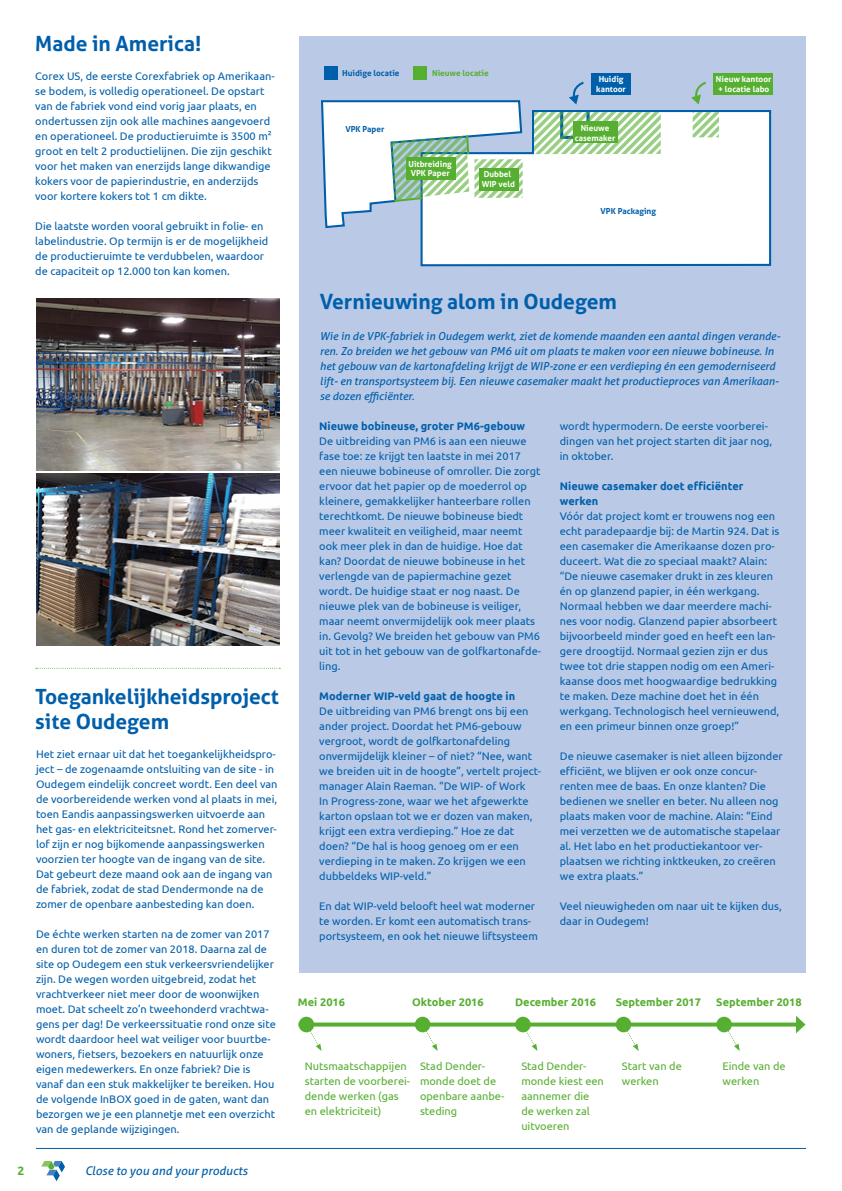
<style>
.page{position:relative;width:842px;height:1191px;background:#fff}
.page>*{position:absolute;margin:0;border:0;box-sizing:border-box;transform-origin:0 0}
.t1{font:700 21px/25.2px "Aller";color:#005fab}
.t2{font:italic 12px "Aller";color:#005fab}
.t3{font:700 12px "Ubuntu";color:#56af31}
.t4{font:11px/15px "Ubuntu";color:#005fab}
.t5{font:italic 11px/15px "Aller";color:#005fab}
.t6{font:11px/15px "Ubuntu";color:#56af31}
.t7{font:700 11px/15px "Ubuntu";color:#005fab}
.t8{font:700 11px "Ubuntu";color:#56af31}
.t9{font:700 8.3px/9.9px "Aller";color:#fff}
.t10{font:700 8.3px "Aller";color:#005faa}
.t11{font:700 8.3px "Aller";color:#56af31}
</style>
<div class="page">
<div style="left:299px;top:36px;width:506px;height:936px;background:#b9c9e6"></div>
<svg style="left:41px;top:1161px;width:24px;height:20px"></svg>
<hr style="left:36px;top:1148px;width:770px;height:1px;background:#005fab">
<svg style="left:420px;top:110px;width:352px;height:157px;background:#f2f6fa"></svg>
<div style="left:560px;top:109px;width:30px;height:30px;border:3px solid #005faa"></div>
<svg style="left:693px;top:112px;width:26px;height:25px"></svg>
<svg style="left:321px;top:100px;width:202px;height:129px;background:#d7e6e7"></svg>
<svg style="left:534px;top:112px;width:127px;height:42px;background:#bcdeb3"></svg>
<div style="left:406px;top:157px;width:49px;height:23px;background:#56af31"></div>
<div style="left:479px;top:168px;width:39px;height:22px;background:#56af31"></div>
<div style="left:573px;top:122px;width:44px;height:21px;background:#56af31"></div>
<div style="left:713px;top:73px;width:60px;height:21px;background:#56af31"></div>
<svg style="left:691px;top:81px;width:15px;height:24px"></svg>
<div style="left:591px;top:73px;width:40px;height:21px;background:#005faa"></div>
<svg style="left:569px;top:81px;width:15px;height:24px"></svg>
<div style="left:324px;top:66px;width:13px;height:14px;background:#005faa"></div>
<div style="left:414px;top:66px;width:13px;height:14px;background:#56af31"></div>
<svg style="left:314px;top:1022px;width:482px;height:4px;background:#6eba4e"></svg>
<svg style="left:796px;top:1016px;width:9px;height:17px"></svg>
<div style="left:299px;top:1016px;width:15px;height:16px;background:#56af31;border-radius:50%"></div>
<div style="left:415px;top:1016px;width:15px;height:16px;background:#56af31;border-radius:50%"></div>
<div style="left:515px;top:1016px;width:16px;height:16px;background:#56af31;border-radius:50%"></div>
<div style="left:616px;top:1016px;width:15px;height:16px;background:#56af31;border-radius:50%"></div>
<div style="left:716px;top:1016px;width:16px;height:16px;background:#56af31;border-radius:50%"></div>
<svg style="left:36px;top:668px;width:244px;height:1px"></svg>
<img style="left:36px;top:298px;width:244px;height:172px">
<img style="left:36px;top:474px;width:244px;height:171px">
<svg style="left:306px;top:1024px;width:15px;height:27px"></svg>
<svg style="left:422px;top:1024px;width:16px;height:27px"></svg>
<svg style="left:522px;top:1024px;width:15px;height:27px"></svg>
<svg style="left:623px;top:1024px;width:16px;height:27px"></svg>
<svg style="left:724px;top:1024px;width:16px;height:27px"></svg>
<h1 class="t1" style="left:35px;top:31px;width:168px">Made in America!</h1>
<p class="t4" style="left:35px;top:68px;width:241px">Corex US, de eerste Corexfabriek op Amerikaan&shy;se bodem, is volledig operationeel. De opstart van de fabriek vond eind vorig jaar plaats, en ondertussen zijn ook alle machines aangevoerd en operationeel. De productieruimte is 3500 m2 groot en telt 2 productielijnen. Die zijn geschikt voor het maken van enerzijds lange dikwandige kokers voor de papierindustrie, en anderzijds voor kortere kokers tot 1 cm dikte.</p>
<p class="t4" style="left:35px;top:218px;width:234px">Die laatste worden vooral gebruikt in folie- en labelindustrie. Op termijn is er de mogelijkheid de productieruimte te verdubbelen, waardoor de capaciteit op 12.000 ton kan komen.</p>
<h1 class="t1" style="left:35px;top:684px;width:245px">Toegankelijkheidsproject site Oudegem</h1>
<p class="t4" style="left:36px;top:746px;width:243px">Het ziet ernaar uit dat het toegankelijkheidspro&shy;ject – de zogenaamde ontsluiting van de site - in Oudegem eindelijk concreet wordt. Een deel van de voorbereidende werken vond al plaats in mei, toen Eandis aanpassingswerken uitvoerde aan het gas- en elektriciteitsnet. Rond het zomerver&shy;lof zijn er nog bijkomende aanpassingswerken voorzien ter hoogte van de ingang van de site.<br>Dat gebeurt deze maand ook aan de ingang van de fabriek, zodat de stad Dendermonde na de zomer de openbare aanbesteding kan doen.</p>
<p class="t4" style="left:36px;top:926px;width:241px">De échte werken starten na de zomer van 2017 en duren tot de zomer van 2018. Daarna zal de site op Oudegem een stuk verkeersvriendelijker zijn. De wegen worden uitgebreid, zodat het vrachtverkeer niet meer door de woonwijken moet. Dat scheelt zo’n tweehonderd vrachtwa&shy;gens per dag! De verkeerssituatie rond onze site wordt daardoor heel wat veiliger voor buurtbe&shy;woners, fietsers, bezoekers en natuurlijk onze eigen medewerkers. En onze fabriek? Die is vanaf dan een stuk makkelijker te bereiken. Hou de volgende InBOX goed in de gaten, want dan bezorgen we je een plannetje met een overzicht van de geplande wijzigingen.</p>
<p class="t3" style="left:18px;top:1163px;width:8px">2</p>
<p class="t2" style="left:85px;top:1163px;width:164px">Close to you and your products</p>
<p class="t10" style="left:342px;top:68px;width:59px">Huidige locatie</p>
<p class="t11" style="left:432px;top:68px;width:58px">Nieuwe locatie</p>
<p class="t10" style="left:345px;top:124px;width:40px">VPK Paper</p>
<p class="t9" style="left:408px;top:159px;width:45px">Uitbreiding<br>VPK Paper</p>
<p class="t9" style="left:482px;top:169px;width:35px">Dubbel<br>WIP veld</p>
<p class="t9" style="left:596px;top:74px;width:31px">Huidig kantoor</p>
<p class="t9" style="left:575px;top:123px;width:42px;text-align:center">Nieuwe casemaker</p>
<p class="t10" style="left:601px;top:206px;width:57px">VPK Packaging</p>
<h1 class="t1" style="left:320px;top:289px;width:299px">Vernieuwing alom in Oudegem</h1>
<p class="t9" style="left:716px;top:74px;width:57px">Nieuw kantoor + locatie labo</p>
<p class="t5" style="left:320px;top:328px;width:462px">Wie in de VPK-fabriek in Oudegem werkt, ziet de komende maanden een aantal dingen verande&shy;ren. Zo breiden we het gebouw van PM6 uit om plaats te maken voor een nieuwe bobineuse. In het gebouw van de kartonafdeling krijgt de WIP-zone er een verdieping én een gemoderniseerd lift- en transportsysteem bij. Een nieuwe casemaker maakt het productieproces van Amerikaan&shy;se dozen efficiënter.</p>
<p class="t7" style="left:319px;top:418px;width:207px">Nieuwe bobineuse, groter PM6-gebouw</p>
<p class="t4" style="left:319px;top:433px;width:223px">De uitbreiding van PM6 is aan een nieuwe fase toe: ze krijgt ten laatste in mei 2017 een nieuwe bobineuse of omroller. Die zorgt ervoor dat het papier op de moederrol op kleinere, gemakkelijker hanteerbare rollen terechtkomt. De nieuwe bobineuse biedt meer kwaliteit en veiligheid, maar neemt ook meer plek in dan de huidige. Hoe dat kan? Doordat de nieuwe bobineuse in het verlengde van de papiermachine gezet wordt. De huidige staat er nog naast. De nieuwe plek van de bobineuse is veiliger, maar neemt onvermijdelijk ook meer plaats in. Gevolg? We breiden het gebouw van PM6 uit tot in het gebouw van de golfkartonafde&shy;ling.</p>
<p class="t7" style="left:319px;top:688px;width:197px">Moderner WIP-veld gaat de hoogte in</p>
<p class="t4" style="left:319px;top:703px;width:223px">De uitbreiding van PM6 brengt ons bij een ander project. Doordat het PM6-gebouw vergroot, wordt de golfkartonafdeling onvermijdelijk kleiner – of niet? “Nee, want we breiden uit in de hoogte”, vertelt project&shy;manager Alain Raeman. “De WIP- of Work<br>In Progress-zone, waar we het afgewerkte karton opslaan tot we er dozen van maken, krijgt een extra verdieping.” Hoe ze dat doen? “De hal is hoog genoeg om er een verdieping in te maken. Zo krijgen we een dubbeldeks WIP-veld.”</p>
<p class="t4" style="left:319px;top:898px;width:220px">En dat WIP-veld belooft heel wat moderner te worden. Er komt een automatisch trans&shy;portsysteem, en ook het nieuwe liftsysteem</p>
<p class="t4" style="left:560px;top:418px;width:214px">wordt hypermodern. De eerste voorberei&shy;dingen van het project starten dit jaar nog, in oktober.</p>
<p class="t7" style="left:560px;top:478px;width:185px">Nieuwe casemaker doet efficiënter werken</p>
<p class="t4" style="left:560px;top:508px;width:221px">Vóór dat project komt er trouwens nog een echt paradepaardje bij: de Martin 924. Dat is een casemaker die Amerikaanse dozen pro&shy;duceert. Wat die zo speciaal maakt? Alain: “De nieuwe casemaker drukt in zes kleuren én op glanzend papier, in één werkgang.<br>Normaal hebben we daar meerdere machi&shy;nes voor nodig. Glanzend papier absorbeert bijvoorbeeld minder goed en heeft een lan&shy;gere droogtijd. Normaal gezien zijn er dus twee tot drie stappen nodig om een Ameri&shy;kaanse doos met hoogwaardige bedrukking te maken. Deze machine doet het in één werkgang. Technologisch heel vernieuwend, en een primeur binnen onze groep!”</p>
<p class="t4" style="left:560px;top:748px;width:224px">De nieuwe casemaker is niet alleen bijzonder efficiënt, we blijven er ook onze concur&shy;renten mee de baas. En onze klanten? Die bedienen we sneller en beter. Nu alleen nog plaats maken voor de machine. Alain: “Eind mei verzetten we de automatische stapelaar al. Het labo en het productiekantoor ver&shy;plaatsen we richting inktkeuken, zo creëren we extra plaats.”</p>
<p class="t4" style="left:560px;top:898px;width:224px">Veel nieuwigheden om naar uit te kijken dus, daar in Oudegem!</p>
<p class="t8" style="left:298px;top:995px;width:49px">Mei 2016</p>
<p class="t8" style="left:412px;top:995px;width:73px">Oktober 2016</p>
<p class="t8" style="left:515px;top:995px;width:83px">December 2016</p>
<p class="t8" style="left:616px;top:995px;width:87px">September 2017</p>
<p class="t8" style="left:716px;top:995px;width:87px">September 2018</p>
<p class="t6" style="left:305px;top:1058px;width:107px">Nutsmaatschappijen starten de voorberei&shy;dende werken (gas en elektriciteit)</p>
<p class="t6" style="left:420px;top:1058px;width:86px">Stad Dender&shy;monde doet de openbare aanbe&shy;steding</p>
<p class="t6" style="left:521px;top:1058px;width:84px">Stad Dender&shy;monde kiest een aannemer die de werken zal uitvoeren</p>
<p class="t6" style="left:622px;top:1058px;width:61px">Start van de werken</p>
<p class="t6" style="left:722px;top:1058px;width:65px">Einde van de werken</p>
</div>
